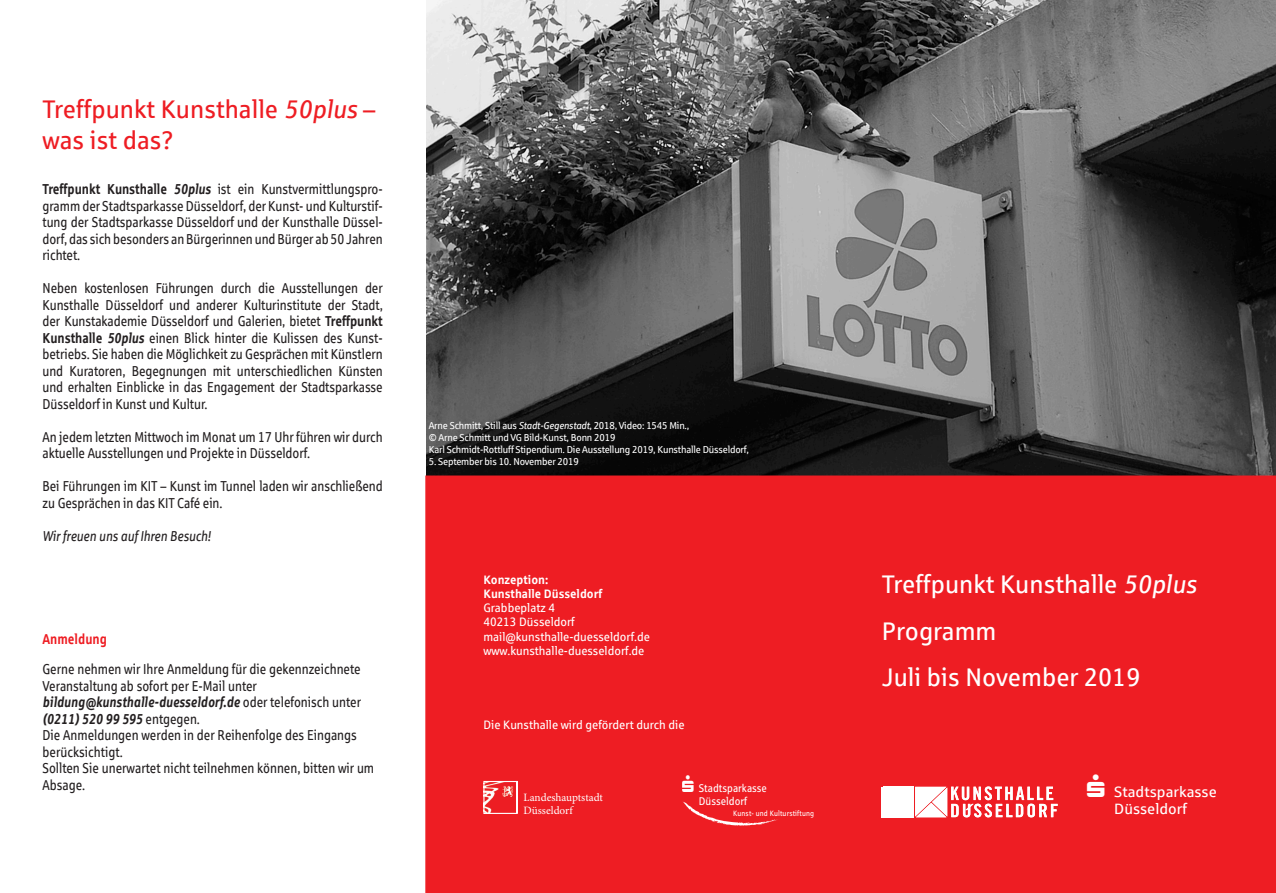
<style>
.page{position:relative;width:1276px;height:893px;background:#fff}
.page>*{position:absolute;margin:0;border:0;box-sizing:border-box;transform-origin:0 0}
.t1{font:25.5px/46.5px "Sparkasse Rg";color:#fff;scale:.96 1}
.t2{font:25.5px/30.6px "Sparkasse Rg";color:#ee1d23;scale:.96 1}
.t3{font:15px "Sparkasse Rg";color:#fff}
.t4{font:14.4px/16.5px "Sparkasse Rg";letter-spacing:-.005em;color:#231f20;scale:.83 1}
.t5{font:italic 14.4px "Sparkasse Rg";letter-spacing:-.005em;color:#231f20;scale:.83 1}
.t6{font:700 14.4px "Sparkasse Rg";color:#ee1d23;scale:.83 1}
.t7{font:12.3px/14.2px "Sparkasse Rg";color:#fff;scale:.94 1}
.t8{font:700 12.3px/14.2px "Sparkasse Rg";color:#fff;scale:.94 1}
.t9{font:11.25px/12.5px "Minion Pro";letter-spacing:-.005em;color:#fff}
.t10{font:11.1px/12.6px "Sparkasse Rg";color:#fff;scale:.89 1}
.t11{font:10.05px/12px "Sparkasse Rg";letter-spacing:-.02em;color:#fff;scale:.94 1}
.t12{font:7.65px "Sparkasse Rg";letter-spacing:.02em;color:#fff;scale:.89 1}
.s1{font-style:italic}
.s2{font-weight:700}
.s3{font-weight:700;font-style:italic}
</style>
<div class="page">
<img style="left:427px;top:0;width:849px;height:475px">
<div style="left:425px;top:475px;width:851px;height:418px;background:#ee1d23"></div>
<div style="left:462px;top:553px;width:771px;height:285px;background:#ee1d23"></div>
<svg style="left:683px;top:802px;width:95px;height:24px"></svg>
<img style="left:485px;top:783px;width:29px;height:29px">
<div style="left:483px;top:781px;width:35px;height:33px;border:1px solid #fff"></div>
<div style="left:882px;top:787px;width:32px;height:30px;background:#fff"></div>
<svg style="left:915px;top:786px;width:142px;height:31px"></svg>
<h1 class="t2" style="left:43px;top:93px;width:348px">Treffpunkt Kunsthalle <span class="s1">50plus</span> – was ist das?</h1>
<p class="t4" style="left:43px;top:180px;width:411px;text-align:justify"><span class="s2">Treffpunkt Kunsthalle</span> <span class="s3">50plus</span> ist ein Kunstvermittlungspro&shy;gramm der Stadtsparkasse Düsseldorf, der Kunst- und Kulturstif&shy;tung der Stadtsparkasse Düsseldorf und der Kunsthalle Düssel&shy;dorf, das sich besonders an Bürgerinnen und Bürger ab 50 Jahren richtet.</p>
<p class="t4" style="left:43px;top:279px;width:411px;text-align:justify">Neben kostenlosen Führungen durch die Ausstellungen der Kunsthalle Düsseldorf und anderer Kulturinstitute der Stadt, der Kunstakademie Düsseldorf und Galerien, bietet <span class="s2">Treffpunkt Kunsthalle</span> <span class="s3">50plus</span> einen Blick hinter die Kulissen des Kunst&shy;betriebs. Sie haben die Möglichkeit zu Gesprächen mit Künstlern und Kuratoren, Begegnungen mit unterschiedlichen Künsten und erhalten Einblicke in das Engagement der Stadtsparkasse Düsseldorf in Kunst und Kultur.</p>
<p class="t4" style="left:43px;top:428px;width:411px">An jedem letzten Mittwoch im Monat um 17 Uhr führen wir durch aktuelle Ausstellungen und Projekte in Düsseldorf.</p>
<p class="t4" style="left:43px;top:477px;width:411px">Bei Führungen im KIT – Kunst im Tunnel laden wir anschließend zu Gesprächen in das KIT Café ein.</p>
<p class="t5" style="left:43px;top:527px;width:204px">Wir freuen uns auf Ihren Besuch!</p>
<p class="t6" style="left:43px;top:630px;width:79px">Anmeldung</p>
<p class="t4" style="left:43px;top:660px;width:401px">Gerne nehmen wir Ihre Anmeldung für die gekennzeichnete Veranstaltung ab sofort per E-Mail unter <span class="s3">bildung@kunsthalle-duesseldorf.de</span> oder telefonisch unter <span class="s3">(0211) 520 99 595</span> entgegen.<br>Die Anmeldungen werden in der Reihenfolge des Eingangs berücksichtigt.<br>Sollten Sie unerwartet nicht teilnehmen können, bitten wir um Absage.</p>
<p class="t11" style="left:429px;top:419px;width:342px">Arne Schmitt, Still aus <span class="s1">Stadt-Gegenstadt</span>, 2018, Video: 1545 Min.,<br>© Arne Schmitt und VG Bild-Kunst, Bonn 2019<br>Karl Schmidt-Rottluff Stipendium. Die Ausstellung 2019, Kunsthalle Düsseldorf,</p>
<p class="t11" style="left:429px;top:455px;width:161px">5. September bis 10. November 2019</p>
<p class="t8" style="left:483px;top:572px;width:128px">Konzeption:<br>Kunsthalle Düsseldorf</p>
<p class="t7" style="left:483px;top:600px;width:179px">Grabbeplatz 4<br>40213 Düsseldorf mail@kunsthalle-duesseldorf.de www.kunsthalle-duesseldorf.de</p>
<p class="t7" style="left:483px;top:717px;width:215px">Die Kunsthalle wird gefördert durch die</p>
<h1 class="t1" style="left:882px;top:560px;width:329px">Treffpunkt Kunsthalle <span class="s1">50plus<br></span>Programm<br>Juli bis November 2019</h1>
<p class="t9" style="left:523px;top:792px;width:81px">Landeshauptstadt<br>Düsseldorf</p>
<p class="t3" style="left:1087px;top:783px;width:131px">▲ Stadtsparkasse</p>
<p class="t10" style="left:699px;top:782px;width:78px">Stadtsparkasse<br>Düsseldorf</p>
<p class="t12" style="left:733px;top:808px;width:92px">Kunst- und Kulturstiftung</p>
<p class="t3" style="left:1114px;top:800px;width:74px">Düsseldorf</p>
</div>
